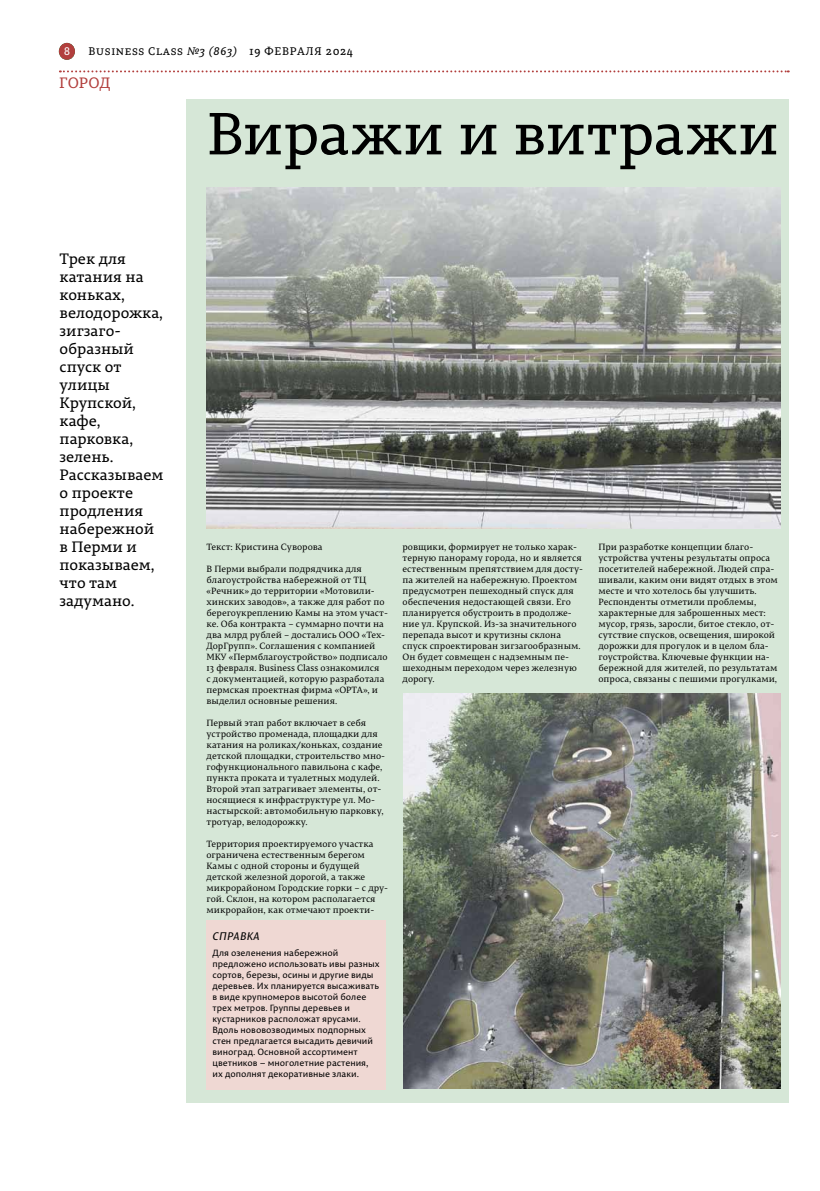
<style>
.page{position:relative;width:820px;height:1191px;background:#fff}
.page>*{position:absolute;margin:0;border:0;box-sizing:border-box;transform-origin:0 0}
.t1{font:59.1px "Permian Slab Serif Typeface";letter-spacing:-.005em;color:#000}
.t2{font:15px/18px "Permian Slab Serif Typeface";color:#000}
.t3{font:15px "Permian Slab Serif Typeface";color:#b23f3d}
.t4{font:11px "Permian Slab Serif Typeface";letter-spacing:.06em;color:#000}
.t5{font:italic 11px "Permian Sans Typeface";letter-spacing:.02em;color:#000}
.t6{font:11px "Permian Slab Serif Typeface";color:#fff}
.t7{font:9px/11px "Permian Serif Typeface";color:#000}
.t8{font:9px/11px "Permian Sans Typeface";color:#000}
.s1{font-style:italic}
</style>
<div class="page">
<div style="left:186px;top:99px;width:602px;height:1003px;background:#d6e7d7"></div>
<div style="left:59px;top:43px;width:16px;height:17px;background:#b23f3d;border-radius:50%"></div>
<svg style="left:60px;top:70px;width:728px;height:2px"></svg>
<img style="left:206px;top:187px;width:574px;height:341px">
<img style="left:403px;top:693px;width:377px;height:395px">
<div style="left:206px;top:920px;width:180px;height:169px;background:#efd8d3"></div>
<p class="t6" style="left:64px;top:42px;width:7px">8</p>
<p class="t4" style="left:89px;top:42px;width:266px">Business Class <span class="s1">№3 (863)</span> 19 февраля 2024</p>
<h2 class="t3" style="left:59px;top:71px;width:53px">город</h2>
<h2 class="t2" style="left:60px;top:249px;width:105px">Трек для катания на коньках, велодорожка, зигзаго&shy;образный спуск от улицы<br>Крупской, кафе, парковка, зелень.<br>Рассказываем о проекте продления набережной в Перми и показываем, что там задумано.</h2>
<h1 class="t1" style="left:206px;top:87px;width:573px">Виражи и витражи</h1>
<p class="t7" style="left:206px;top:541px;width:117px">Текст: Кристина Суворова</p>
<p class="t7" style="left:206px;top:563px;width:183px">В Перми выбрали подрядчика для благоустройства набережной от ТЦ «Речник» до территории «Мотовили&shy;хинских заводов», а также для работ по берегоукреплению Камы на этом участ&shy;ке. Оба контракта – суммарно почти на два млрд рублей – достались ООО «Тех-ДорГрупп». Соглашения с компанией МКУ «Пермблагоустройство» подписало 13 февраля. Business Class ознакомился<br>с документацией, которую разработала пермская проектная фирма «ОРТА», и выделил основные решения.</p>
<p class="t7" style="left:206px;top:717px;width:180px">Первый этап работ включает в себя устройство променада, площадки для катания на роликах/коньках, создание детской площадки, строительство мно&shy;гофункционального павильона с кафе, пункта проката и туалетных модулей.<br>Второй этап затрагивает элементы, от&shy;носящиеся к инфраструктуре ул. Мо&shy;настырской: автомобильную парковку, тротуар, велодорожку.</p>
<p class="t7" style="left:206px;top:838px;width:183px">Территория проектируемого участка ограничена естественным берегом Камы с одной стороны и будущей детской железной дорогой, а также микрорайоном Городские горки – с дру&shy;гой. Склон, на котором располагается микрорайон, как отмечают проекти-</p>
<p class="t5" style="left:212px;top:927px;width:48px">Справка</p>
<p class="t8" style="left:212px;top:947px;width:168px">Для озеленения набережной предложено использовать ивы разных сортов, березы, осины и другие виды деревьев. Их планируется высаживать в виде крупномеров высотой более трех метров. Группы деревьев и кустарников расположат ярусами.<br>Вдоль нововозводимых подпорных стен предлагается высадить девичий виноград. Основной ассортимент цветников – многолетние растения, их дополнят декоративные злаки.</p>
<p class="t7" style="left:402px;top:541px;width:182px">ровщики, формирует не только харак&shy;терную панораму города, но и является естественным препятствием для досту&shy;па жителей на набережную. Проектом предусмотрен пешеходный спуск для обеспечения недостающей связи. Его планируется обустроить в продолже&shy;ние ул. Крупской. Из-за значительного перепада высот и крутизны склона спуск спроектирован зигзагообразным.<br>Он будет совмещен с надземным пе&shy;шеходным переходом через железную дорогу.</p>
<p class="t7" style="left:598px;top:541px;width:181px">При разработке концепции благо&shy;устройства учтены результаты опроса посетителей набережной. Людей спра&shy;шивали, каким они видят отдых в этом месте и что хотелось бы улучшить.<br>Респонденты отметили проблемы, характерные для заброшенных мест: мусор, грязь, заросли, битое стекло, от&shy;сутствие спусков, освещения, широкой дорожки для прогулок и в целом бла&shy;гоустройства. Ключевые функции на&shy;бережной для жителей, по результатам опроса, связаны с пешими прогулками,</p>
</div>
